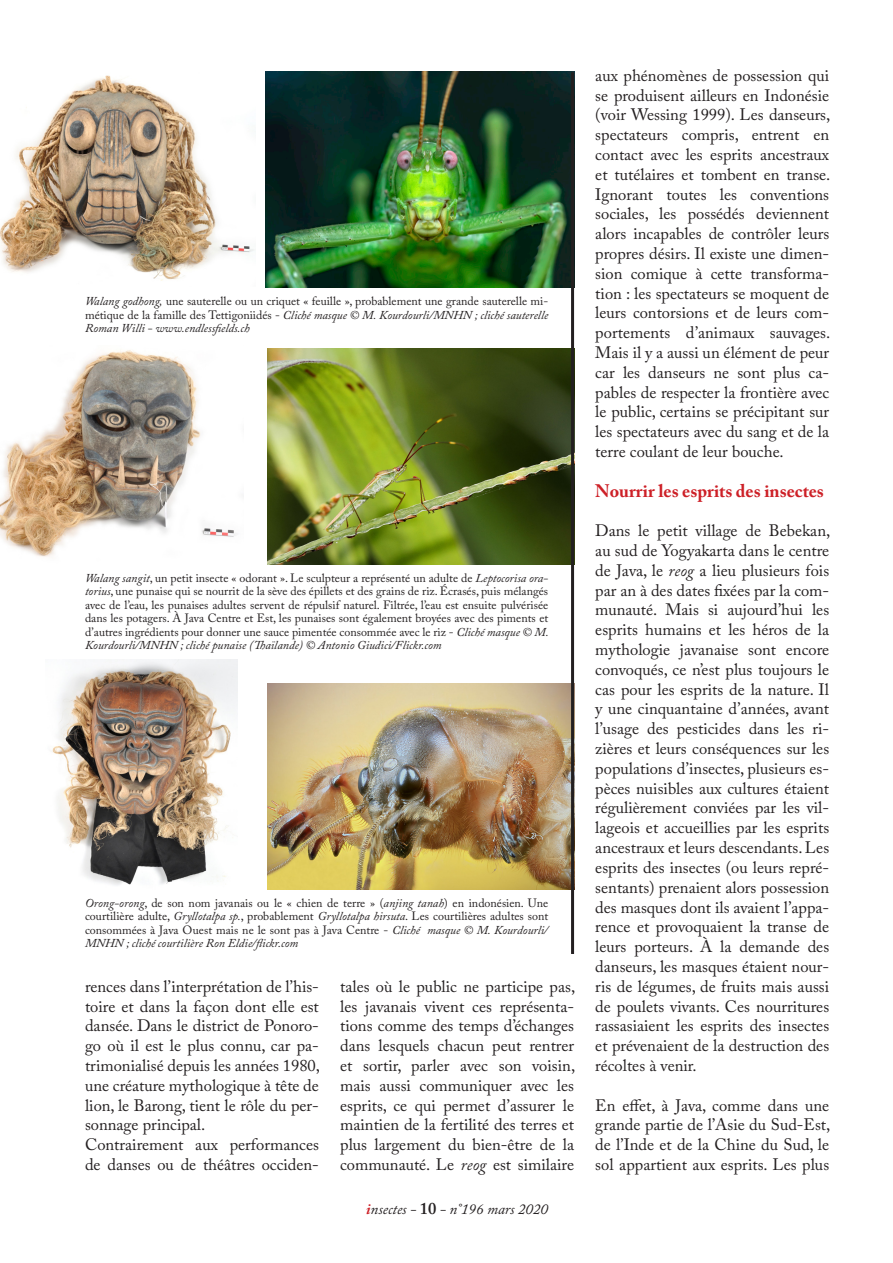
<style>
.page{position:relative;width:893px;height:1263px;background:#fff}
.page>*{position:absolute;margin:0;border:0;box-sizing:border-box;transform-origin:0 0}
.t1{font:700 18px "Adobe Caslon Pro";color:#cd2027}
.t2{font:16.5px/19.8px "Adobe Caslon Pro";color:#231f20;text-align:justify}
.t3{font:italic 15px "Adobe Caslon Pro";color:#231f20}
.Standard1{font:12px/13.5px "Adobe Caslon Pro";color:#231f20;text-align:justify}
.s1{font-style:italic}
.s2{font-weight:700;color:#cd2027}
.s3{font-weight:600;font-style:normal;font-size:16.5px}
</style>
<div class="page">
<img style="left:0;top:75px;width:254px;height:206px">
<img style="left:266px;top:72px;width:305px;height:216px">
<img style="left:0;top:350px;width:235px;height:207px">
<img style="left:267px;top:348px;width:304px;height:216px">
<img style="left:52px;top:659px;width:185px;height:226px">
<img style="left:267px;top:683px;width:304px;height:206px">
<hr style="left:571px;top:72px;width:3px;height:882px;background:#231f20">
<p class="Standard1" style="left:85px;top:294px;width:465px"><span class="s1">Walang godhong,</span> une sauterelle ou un criquet « feuille », probablement une grande sauterelle mi&shy;métique de la famille des Tettigoniidés - <span class="s1">Cliché masque © M. Kourdourli/MNHN ; cliché sauterelle Roman Willi - www.endlessfields.ch</span></p>
<p class="Standard1" style="left:85px;top:571px;width:465px"><span class="s1">Walang sangit</span>, un petit insecte « odorant ». Le sculpteur a représenté un adulte de <span class="s1">Leptocorisa ora&shy;torius</span>, une punaise qui se nourrit de la sève des épillets et des grains de riz. Écrasés, puis mélangés avec de l’eau, les punaises adultes servent de répulsif naturel. Filtrée, l’eau est ensuite pulvérisée dans les potagers. À Java Centre et Est, les punaises sont également broyées avec des piments et d’autres ingrédients pour donner une sauce pimentée consommée avec le riz - <span class="s1">Cliché masque © M.<br>Kourdourli/MNHN ; cliché punaise (Thaïlande) © Antonio Giudici/Flickr.com</span></p>
<p class="Standard1" style="left:85px;top:896px;width:465px"><span class="s1">Orong-orong</span>, de son nom javanais ou le « chien de terre » (<span class="s1">anjing tanah</span>) en indonésien. Une courtilière adulte, <span class="s1">Gryllotalpa sp.</span>, probablement <span class="s1">Gryllotalpa hirsuta</span>. Les courtilières adultes sont consommées à Java Ouest mais ne le sont pas à Java Centre - <span class="s1">Cliché masque © M. Kourdourli/ MNHN ; cliché courtilière Ron Eldie/flickr.com</span></p>
<p class="t2" style="left:85px;top:976px;width:237px">rences dans l’interprétation de l’his&shy;toire et dans la façon dont elle est dansée. Dans le district de Ponoro&shy;go où il est le plus connu, car pa&shy;trimonialisé depuis les années 1980, une créature mythologique à tête de lion, le Barong, tient le rôle du per&shy;sonnage principal.</p>
<p class="t2" style="left:85px;top:1134px;width:235px">Contrairement aux performances de danses ou de théâtres occiden-</p>
<p class="t2" style="left:340px;top:976px;width:237px">tales où le public ne participe pas, les javanais vivent ces représenta&shy;tions comme des temps d’échanges dans lesquels chacun peut rentrer et sortir, parler avec son voisin, mais aussi communiquer avec les esprits, ce qui permet d’assurer le maintien de la fertilité des terres et plus largement du bien-être de la communauté. Le <span class="s1">reog</span> est similaire</p>
<p class="t3" style="left:366px;top:1200px;width:183px"><span class="s2">i</span>nsectes - <span class="s3">10</span> - n°196 mars 2020</p>
<p class="t2" style="left:595px;top:65px;width:237px">aux phénomènes de possession qui se produisent ailleurs en Indonésie (voir Wessing 1999). Les danseurs, spectateurs compris, entrent en contact avec les esprits ancestraux et tutélaires et tombent en transe.<br>Ignorant toutes les conventions sociales, les possédés deviennent alors incapables de contrôler leurs propres désirs. Il existe une dimen&shy;sion comique à cette transforma&shy;tion : les spectateurs se moquent de leurs contorsions et de leurs com&shy;portements d’animaux sauvages.<br>Mais il y a aussi un élément de peur car les danseurs ne sont plus ca&shy;pables de respecter la frontière avec le public, certains se précipitant sur les spectateurs avec du sang et de la terre coulant de leur bouche.</p>
<p class="t1" style="left:595px;top:480px;width:230px">Nourrir les esprits des insectes</p>
<p class="t2" style="left:595px;top:521px;width:236px">Dans le petit village de Bebekan, au sud de Yogyakarta dans le centre de Java, le <span class="s1">reog</span> a lieu plusieurs fois par an à des dates fixées par la com&shy;munauté. Mais si aujourd’hui les esprits humains et les héros de la mythologie javanaise sont encore convoqués, ce n’est plus toujours le cas pour les esprits de la nature. Il y une cinquantaine d’années, avant l’usage des pesticides dans les ri&shy;zières et leurs conséquences sur les populations d’insectes, plusieurs es&shy;pèces nuisibles aux cultures étaient régulièrement conviées par les vil&shy;lageois et accueillies par les esprits ancestraux et leurs descendants. Les esprits des insectes (ou leurs repré&shy;sentants) prenaient alors possession des masques dont ils avaient l’appa&shy;rence et provoquaient la transe de leurs porteurs. À la demande des danseurs, les masques étaient nour&shy;ris de légumes, de fruits mais aussi de poulets vivants. Ces nourritures rassasiaient les esprits des insectes et prévenaient de la destruction des récoltes à venir.</p>
<p class="t2" style="left:595px;top:1095px;width:236px">En effet, à Java, comme dans une grande partie de l’Asie du Sud-Est, de l’Inde et de la Chine du Sud, le sol appartient aux esprits. Les plus</p>
</div>
